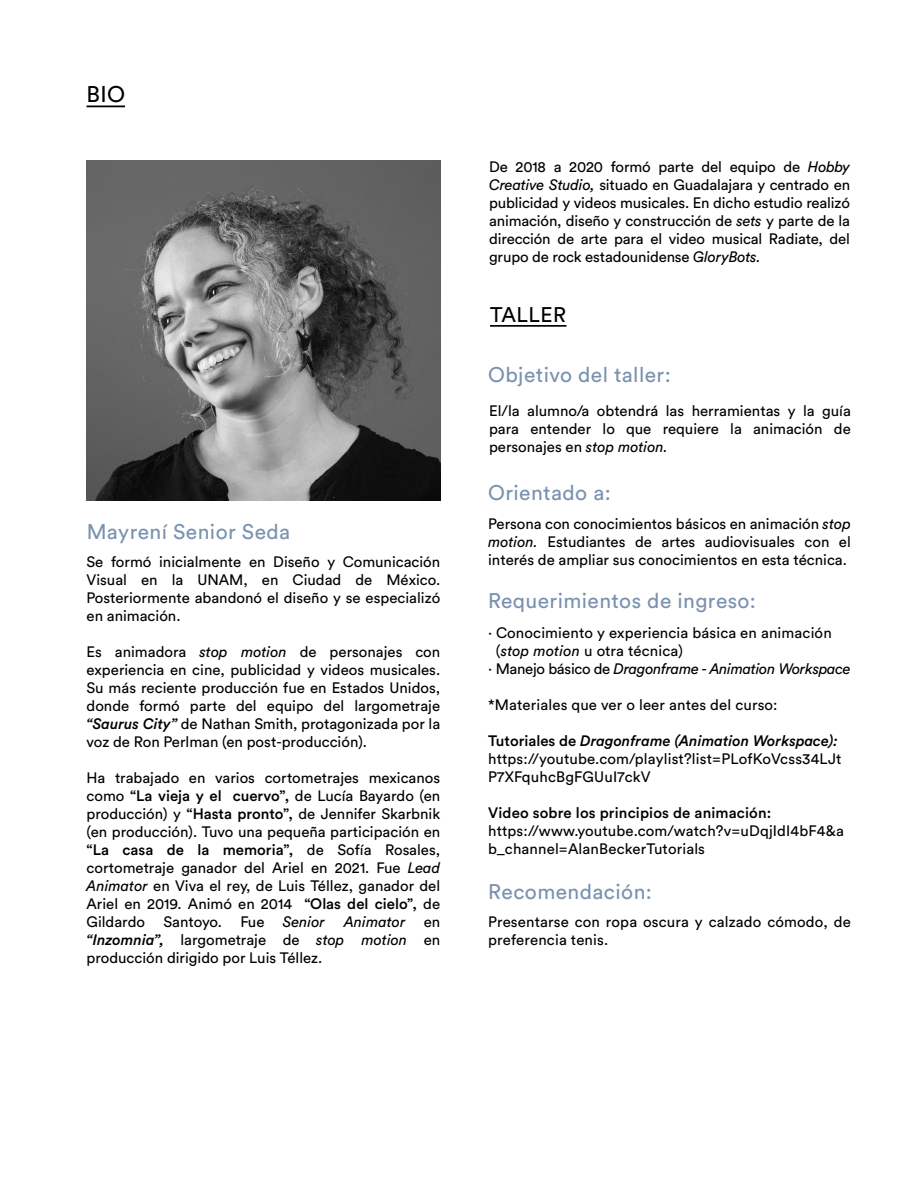
<style>
.page{position:relative;width:918px;height:1188px;background:#fff}
.page>*{position:absolute;margin:0;border:0;box-sizing:border-box;transform-origin:0 0}
.t1{font:22.5px "Circular Std";color:#000}
.t2{font:21px "Circular Std";letter-spacing:.02em;color:#7a92af}
.t3{font:21px "Circular Std";letter-spacing:.02em;color:#000}
.t4{font:15px/18px "Circular Std";color:#000;text-align:justify}
.t5{font:italic 15px "Circular Std";letter-spacing:-.02em;color:#000}
.t6{font:500 15px "Circular Std";letter-spacing:.01em;color:#000}
.s1{font-style:italic}
.s2{font-weight:500;font-style:italic}
.s3{font-weight:500}
.s4{font-style:normal}
</style>
<div class="page">
<hr style="left:87px;top:106px;width:38px;height:1px;background:#000">
<hr style="left:490px;top:325px;width:76px;height:2px;background:#000">
<img style="left:87px;top:160px;width:353px;height:341px">
<h1 class="t1" style="left:87px;top:80px;width:40px">BIO</h1>
<h2 class="t2" style="left:87px;top:519px;width:205px">Mayrení Senior Seda</h2>
<p class="t4" style="left:87px;top:553px;width:355px">Se formó inicialmente en Diseño y Comunicación Visual en la UNAM, en Ciudad de México.<br>Posteriormente abandonó el diseño y se especializó en animación.</p>
<p class="t4" style="left:87px;top:643px;width:355px">Es animadora <span class="s1">stop motion</span> de personajes con experiencia en cine, publicidad y videos musicales.<br>Su más reciente producción fue en Estados Unidos, donde formó parte del equipo del largometraje <span class="s2">“Saurus City”</span> de Nathan Smith, protagonizada por la voz de Ron Perlman (en post-producción).</p>
<p class="t4" style="left:87px;top:769px;width:355px">Ha trabajado en varios cortometrajes mexicanos como <span class="s3">“La vieja y el cuervo”,</span> de Lucía Bayardo (en producción) y <span class="s3">“Hasta pronto”,</span> de Jennifer Skarbnik (en producción). Tuvo una pequeña participación en <span class="s3">“La casa de la memoria”,</span> de Sofía Rosales, cortometraje ganador del Ariel en 2021. Fue <span class="s1">Lead Animator</span> en Viva el rey, de Luis Téllez, ganador del Ariel en 2019. Animó en 2014 <span class="s3">“Olas del cielo”,</span> de Gildardo Santoyo. Fue <span class="s1">Senior</span></p>
<p class="t4" style="left:87px;top:913px;width:355px;text-indent:258px"><span class="s1">Animator</span> en <span class="s2">“Inzomnia”,</span> largometraje de <span class="s1">stop motion</span> en producción dirigido por Luis Téllez.</p>
<p class="t4" style="left:489px;top:157px;width:363px">De 2018 a 2020 formó parte del equipo de <span class="s1">Hobby Creative Studio,</span> situado en Guadalajara y centrado en publicidad y videos musicales. En dicho estudio realizó animación, diseño y construcción de <span class="s1">sets</span> y parte de la dirección de arte para el video musical Radiate, del grupo de rock estadounidense <span class="s1">GloryBots.</span></p>
<h2 class="t3" style="left:490px;top:302px;width:77px">TALLER</h2>
<h2 class="t2" style="left:488px;top:362px;width:184px">Objetivo del taller:</h2>
<p class="t4" style="left:489px;top:402px;width:363px">El/la alumno/a obtendrá las herramientas y la guía para entender lo que requiere la animación de personajes en <span class="s1">stop motion.</span></p>
<h2 class="t2" style="left:488px;top:480px;width:124px">Orientado a:</h2>
<p class="t4" style="left:488px;top:515px;width:364px">Persona con conocimientos básicos en animación <span class="s1">stop motion.</span> Estudiantes de artes audiovisuales con el interés de ampliar sus conocimientos en esta técnica.</p>
<h2 class="t2" style="left:488px;top:588px;width:269px">Requerimientos de ingreso:</h2>
<p class="t4" style="left:488px;top:624px;width:345px">· Conocimiento y experiencia básica en animación</p>
<p class="t4" style="left:496px;top:642px;width:189px">(<span class="s1">stop motion</span> u otra técnica)</p>
<p class="t5" style="left:488px;top:660px;width:364px"><span class="s4">· Manejo básico de</span> Dragonframe - Animation Workspace</p>
<p class="t4" style="left:488px;top:696px;width:291px">*Materiales que ver o leer antes del curso:</p>
<p class="t4" style="left:488px;top:732px;width:355px;text-align:left"><span class="s3">Tutoriales de</span> <span class="s2">Dragonframe (Animation Workspace): </span>https://youtube.com/playlist?list=PLofKoVcss34LJt<br>P7XFquhcBgFGUuI7ckV</p>
<p class="t6" style="left:488px;top:803px;width:285px">Video sobre los principios de animación:</p>
<p class="t4" style="left:488px;top:822px;width:357px">https://www.youtube.com/watch?v=uDqjIdI4bF4&amp;a b_channel=AlanBeckerTutorials</p>
<h2 class="t2" style="left:488px;top:879px;width:165px">Recomendación:</h2>
<p class="t4" style="left:488px;top:912px;width:364px">Presentarse con ropa oscura y calzado cómodo, de preferencia tenis.</p>
</div>
